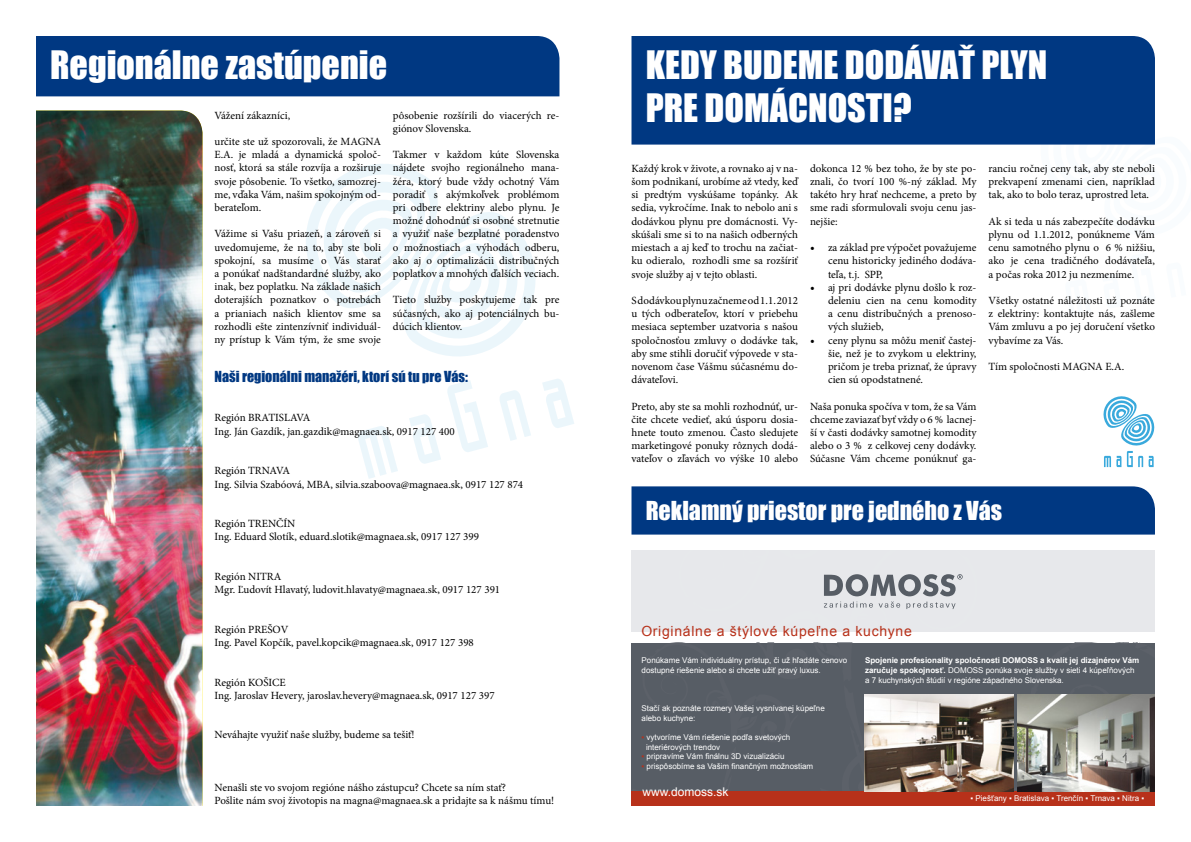
<style>
.page{position:relative;width:1191px;height:842px;background:#fff}
.page>*{position:absolute;margin:0;border:0;box-sizing:border-box;transform-origin:0 0}
.t1{font:36px/43.2px "Impact";color:#fff}
.t2{font:24px "Impact";color:#fff}
.t3{font:14px "Impact";color:#003882}
.t4{font:14px "Arial";letter-spacing:.05em;color:#b7311a}
.t5{font:12px "Arial";color:#fff}
.t6{font:11px/13.2px "Minion Pro";color:#000;text-align:justify}
.t7{font:8px/9.6px "Arial";color:#fff}
.s1{font-size:12px}
.s2{font-weight:700}
.s3{color:#b7311a}
</style>
<div class="page">
<svg style="left:306px;top:164px;width:230px;height:192px"></svg>
<svg style="left:358px;top:426px;width:40px;height:53px"></svg>
<svg style="left:409px;top:414px;width:32px;height:50px"></svg>
<svg style="left:447px;top:380px;width:41px;height:72px"></svg>
<svg style="left:500px;top:390px;width:31px;height:51px"></svg>
<svg style="left:542px;top:379px;width:32px;height:49px"></svg>
<img style="left:36px;top:111px;width:166px;height:695px">
<div style="left:631px;top:36px;width:524px;height:109px;background:#003882"></div>
<div style="left:36px;top:36px;width:523px;height:60px;background:#003882"></div>
<div style="left:631px;top:486px;width:524px;height:49px;background:#003882"></div>
<svg style="left:1103px;top:396px;width:52px;height:71px"></svg>
<svg style="left:631px;top:551px;width:524px;height:255px;background:#9d9798"></svg>
<h1 class="t1" style="left:50px;top:42px;width:338px">Regionálne zastúpenie</h1>
<p class="t6" style="left:214px;top:108px;width:77px">Vážení zákazníci,</p>
<p class="t6" style="left:214px;top:135px;width:168px">určite ste už spozorovali, že MAGNA E.A. je mladá a dynamická spoloč&shy;nosť, ktorá sa stále rozvíja a rozširuje svoje pôsobenie. To všetko, samozrej&shy;me, vďaka Vám, našim spokojným od&shy;berateľom.</p>
<p class="t6" style="left:214px;top:227px;width:168px">Vážime si Vašu priazeň, a zároveň si uvedomujeme, že na to, aby ste boli spokojní, sa musíme o Vás starať a ponúkať nadštandardné služby, ako inak, bez poplatku. Na základe našich doterajších poznatkov o potrebách a prianiach našich klientov sme sa rozhodli ešte zintenzívniť individuál&shy;ny prístup k Vám tým, že sme svoje</p>
<p class="t6" style="left:393px;top:108px;width:168px">pôsobenie rozšírili do viacerých re&shy;giónov Slovenska.</p>
<p class="t6" style="left:393px;top:148px;width:168px">Takmer v každom kúte Slovenska nájdete svojho regionálneho mana&shy;žéra, ktorý bude vždy ochotný Vám poradiť s akýmkoľvek problémom pri odbere elektriny alebo plynu. Je možné dohodnúť si osobné stretnutie a využiť naše bezplatné poradenstvo o možnostiach a výhodách odberu, ako aj o optimalizácii distribučných poplatkov a mnohých ďalších veciach.</p>
<p class="t6" style="left:393px;top:293px;width:168px">Tieto služby poskytujeme tak pre súčasných, ako aj potenciálnych bu&shy;dúcich klientov.</p>
<p class="t3" style="left:214px;top:365px;width:255px">Naši regionálni manažéri, ktorí sú tu pre Vás:</p>
<p class="t6" style="left:214px;top:411px;width:242px">Región BRATISLAVA<br>Ing. Ján Gazdík, jan.gazdik@magnaea.sk, 0917 127 400</p>
<p class="t6" style="left:214px;top:464px;width:310px">Región TRNAVA<br>Ing. Silvia Szabóová, MBA, silvia.szaboova@magnaea.sk, 0917 127 874</p>
<p class="t6" style="left:214px;top:517px;width:266px">Región TRENČÍN<br>Ing. Eduard Slotík, eduard.slotik@magnaea.sk, 0917 127 399</p>
<p class="t6" style="left:214px;top:570px;width:287px">Región NITRA<br>Mgr. Ľudovít Hlavatý, ludovit.hlavaty@magnaea.sk, 0917 127 391</p>
<p class="t6" style="left:214px;top:623px;width:261px">Región PREŠOV<br>Ing. Pavel Kopčík, pavel.kopcik@magnaea.sk, 0917 127 398</p>
<p class="t6" style="left:214px;top:675px;width:282px">Región KOŠICE<br>Ing. Jaroslav Hevery, jaroslav.hevery@magnaea.sk, 0917 127 397</p>
<p class="t6" style="left:214px;top:728px;width:202px">Neváhajte využiť naše služby, budeme sa tešiť!</p>
<p class="t6" style="left:214px;top:781px;width:341px">Nenašli ste vo svojom regióne nášho zástupcu? Chcete sa ním stať?<br>Pošlite nám svoj životopis na magna@magnaea.sk a pridajte sa k nášmu tímu!</p>
<h1 class="t1" style="left:645px;top:42px;width:403px">KEDY BUDEME DODÁVAŤ PLYN<br>PRE DOMÁCNOSTI?</h1>
<p class="t6" style="left:631px;top:162px;width:168px">Každý krok v živote, a rovnako aj v na&shy;šom podnikaní, urobíme až vtedy, keď si predtým vyskúšame topánky. Ak sedia, vykročíme. Inak to nebolo ani s dodávkou plynu pre domácnosti. Vy&shy;skúšali sme si to na našich odberných miestach a aj keď to trochu na začiat&shy;ku odieralo, rozhodli sme sa rozšíriť svoje služby aj v tejto oblasti.</p>
<p class="t6" style="left:631px;top:294px;width:168px">S dodávkou plynu začneme od 1.1. 2012 u tých odberateľov, ktorí v priebehu mesiaca september uzatvoria s našou spoločnosťou zmluvy o dodávke tak, aby sme stihli doručiť výpovede v sta&shy;novenom čase Vášmu súčasnému do&shy;dávateľovi.</p>
<p class="t6" style="left:631px;top:399px;width:168px">Preto, aby ste sa mohli rozhodnúť, ur&shy;čite chcete vedieť, akú úsporu dosia&shy;hnete touto zmenou. Často sledujete marketingové ponuky rôznych dodá&shy;vateľov o zľavách vo výške 10 alebo</p>
<p class="t6" style="left:810px;top:162px;width:168px">dokonca 12 % bez toho, že by ste po&shy;znali, čo tvorí 100 %-ný základ. My takéto hry hrať nechceme, a preto by sme radi sformulovali svoju cenu jas&shy;nejšie:</p>
<p class="t6" style="left:828px;top:241px;width:150px;text-indent:-18px"><span class="s1">•</span> za základ pre výpočet považujeme cenu historicky jediného dodáva&shy;teľa, t.j. SPP,</p>
<p class="t6" style="left:828px;top:281px;width:150px;text-indent:-18px"><span class="s1">•</span> aj pri dodávke plynu došlo k roz&shy;deleniu cien na cenu komodity a cenu distribučných a prenoso&shy;vých služieb,</p>
<p class="t6" style="left:828px;top:333px;width:150px;text-indent:-18px"><span class="s1">•</span> ceny plynu sa môžu meniť častej&shy;šie, než je to zvykom u elektriny, pričom je treba priznať, že úpravy cien sú opodstatnené.</p>
<p class="t6" style="left:810px;top:399px;width:168px">Naša ponuka spočíva v tom, že sa Vám chceme zaviazať byť vždy o 6 % lacnej&shy;ší v časti dodávky samotnej komodity alebo o 3 % z celkovej ceny dodávky.<br>Súčasne Vám chceme ponúknuť ga-</p>
<p class="t6" style="left:988px;top:162px;width:168px">ranciu ročnej ceny tak, aby ste neboli prekvapení zmenami cien, napríklad tak, ako to bolo teraz, uprostred leta.</p>
<p class="t6" style="left:988px;top:215px;width:168px">Ak si teda u nás zabezpečíte dodávku plynu od 1.1.2012, ponúkneme Vám cenu samotného plynu o 6 % nižšiu, ako je cena tradičného dodávateľa, a počas roka 2012 ju nezmeníme.</p>
<p class="t6" style="left:988px;top:294px;width:168px">Všetky ostatné náležitosti už poznáte z elektriny: kontaktujte nás, zašleme Vám zmluvu a po jej doručení všetko vybavíme za Vás.</p>
<p class="t6" style="left:988px;top:360px;width:137px">Tím spoločnosti MAGNA E.A.</p>
<h2 class="t2" style="left:645px;top:491px;width:358px">Reklamný priestor pre jedného z Vás</h2>
<p class="t4" style="left:641px;top:622px;width:272px">Originálne a štýlové kúpeľne a kuchyne</p>
<p class="t7" style="left:865px;top:656px;width:276px"><span class="s2">Spojenie profesionality spoločnosti DOMOSS a kvalít jej dizajnérov Vám zaručuje spokojnosť.</span> DOMOSS ponúka svoje služby v sieti 4 kúpeľňových a 7 kuchynských štúdií v regióne západného Slovenska.</p>
<p class="t7" style="left:641px;top:656px;width:207px">Ponúkame Vám individuálny prístup, či už hľadáte cenovo dostupné riešenie alebo si chcete užiť pravý luxus.</p>
<p class="t7" style="left:641px;top:704px;width:185px">Stačí ak poznáte rozmery Vašej vysnívanej kúpeľne alebo kuchyne:</p>
<p class="t7" style="left:646px;top:733px;width:146px;text-indent:-4px"><span class="s3">▪</span> vytvoríme Vám riešenie podľa svetových interiérových trendov</p>
<p class="t7" style="left:641px;top:752px;width:144px"><span class="s3">▪</span> pripravíme Vám nálnu 3D vizualizáciu</p>
<p class="t7" style="left:641px;top:761px;width:173px"><span class="s3">▪</span> prispôsobíme sa Vašim nančným možnostiam</p>
<p class="t5" style="left:642px;top:784px;width:88px">www.domoss.sk</p>
<p class="t7" style="left:970px;top:794px;width:175px">▪ Piešťany ▪ Bratislava ▪ Trenčín ▪ Trnava ▪ Nitra ▪</p>
</div>
